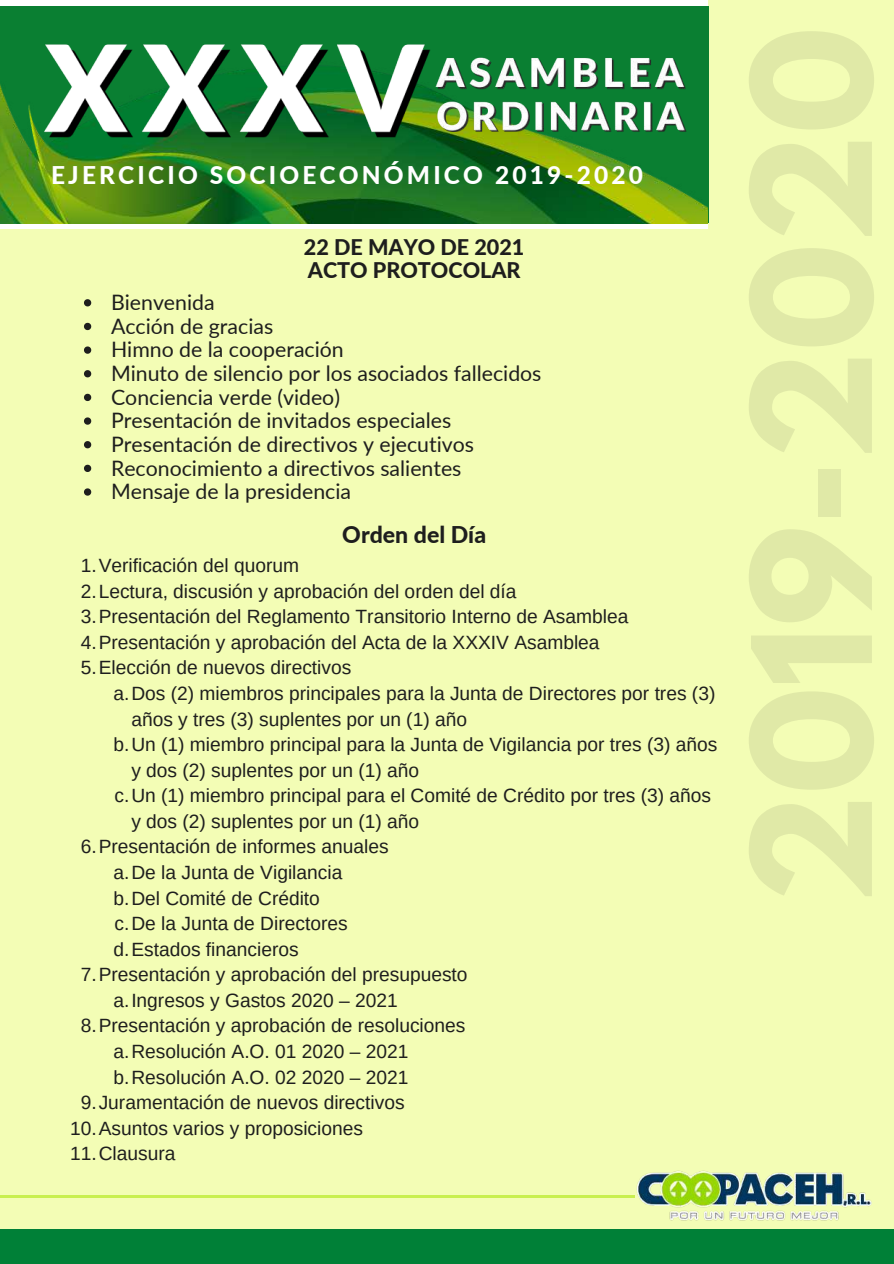
<style>
.page{position:relative;width:894px;height:1264px;background:#fff}
.page>*{position:absolute;margin:0;border:0;box-sizing:border-box;transform-origin:0 0}
.t1{font:800 24.45px "Lato";letter-spacing:.13em;color:#fff}
.t2{font:800 23.1px "Lato";color:#1e1e1e}
.t3{font:800 21.6px/22.5px "Lato";color:#1e1e1e}
.t4{font:21.3px/23.7px "Lato";color:#1e1e1e}
.t5{font:19.2px/25.5px "Arimo";color:#1e1e1e}
</style>
<div class="page">
<div style="left:0;top:0;width:893px;height:1263px;background:#f3fdb5"></div>
<div style="left:0;top:1228px;width:893px;height:35px;background:#008037"></div>
<div style="left:550px;top:0;width:158px;height:13px;background:#fff"></div>
<div style="left:406px;top:0;width:157px;height:13px;background:#fff"></div>
<div style="left:257px;top:0;width:157px;height:13px;background:#fff"></div>
<div style="left:113px;top:0;width:158px;height:13px;background:#fff"></div>
<div style="left:0;top:0;width:146px;height:13px;background:#fff"></div>
<div style="left:192px;top:6px;width:515px;height:216px;background:#0a7f32"></div>
<div style="left:0;top:6px;width:414px;height:216px;background:#0a7f32"></div>
<svg style="left:563px;top:216px;width:145px;height:13px"></svg>
<svg style="left:414px;top:223px;width:149px;height:6px"></svg>
<svg style="left:271px;top:223px;width:143px;height:6px"></svg>
<svg style="left:146px;top:223px;width:125px;height:6px"></svg>
<svg style="left:0;top:223px;width:146px;height:6px"></svg>
<img style="left:0;top:84px;width:707px;height:139px">
<img style="left:37px;top:44px;width:406px;height:118px">
<hr style="left:0;top:1195px;width:635px;height:2px;background:#c8ef4f">
<img style="left:634px;top:1170px;width:238px;height:50px">
<svg style="left:84px;top:299px;width:7px;height:7px"></svg>
<svg style="left:84px;top:323px;width:7px;height:7px"></svg>
<svg style="left:84px;top:346px;width:7px;height:8px"></svg>
<svg style="left:84px;top:370px;width:7px;height:7px"></svg>
<svg style="left:84px;top:394px;width:7px;height:7px"></svg>
<svg style="left:84px;top:417px;width:7px;height:8px"></svg>
<svg style="left:84px;top:441px;width:7px;height:7px"></svg>
<svg style="left:84px;top:465px;width:7px;height:7px"></svg>
<svg style="left:84px;top:488px;width:7px;height:7px"></svg>
<img style="left:436px;top:55px;width:267px;height:85px">
<p class="t1" style="left:51px;top:160px;width:593px">EJERCICIO SOCIOECONÓMICO 2019-2020</p>
<p class="t3" style="left:304px;top:235px;width:222px">22 DE MAYO DE 2021<br>ACTO PROTOCOLAR</p>
<p class="t4" style="left:111px;top:290px;width:432px">Bienvenida<br>Acción de gracias<br>Himno de la cooperación<br>Minuto de silencio por los asociados fallecidos<br>Conciencia verde (video)<br>Presentación de invitados especiales<br>Presentación de directivos y ejecutivos<br>Reconocimiento a directivos salientes<br>Mensaje de la presidencia</p>
<p class="t2" style="left:342px;top:520px;width:145px">Orden del Día</p>
<p class="t5" style="left:81px;top:552px;width:549px">1.Verificación del quorum<br>2.Lectura, discusión y aprobación del orden del día 3.Presentación del Reglamento Transitorio Interno de Asamblea 4.Presentación y aprobación del Acta de la XXXIV Asamblea 5.Elección de nuevos directivos</p>
<p class="t5" style="left:113px;top:680px;width:603px">a.Dos (2) miembros principales para la Junta de Directores por tres (3)</p>
<p class="t5" style="left:131px;top:706px;width:337px">años y tres (3) suplentes por un (1) año</p>
<p class="t5" style="left:113px;top:731px;width:605px">b.Un (1) miembro principal para la Junta de Vigilancia por tres (3) años</p>
<p class="t5" style="left:131px;top:757px;width:289px">y dos (2) suplentes por un (1) año</p>
<p class="t5" style="left:114px;top:783px;width:598px">c.Un (1) miembro principal para el Comité de Crédito por tres (3) años</p>
<p class="t5" style="left:131px;top:808px;width:289px">y dos (2) suplentes por un (1) año</p>
<p class="t5" style="left:81px;top:834px;width:309px">6.Presentación de informes anuales</p>
<p class="t5" style="left:113px;top:859px;width:230px">a.De la Junta de Vigilancia</p>
<p class="t5" style="left:113px;top:885px;width:208px">b.Del Comité de Crédito</p>
<p class="t5" style="left:114px;top:910px;width:234px">c.De la Junta de Directores</p>
<p class="t5" style="left:113px;top:936px;width:187px">d.Estados financieros</p>
<p class="t5" style="left:81px;top:961px;width:388px">7.Presentación y aprobación del presupuesto</p>
<p class="t5" style="left:113px;top:987px;width:286px">a.Ingresos y Gastos 2020 – 2021</p>
<p class="t5" style="left:81px;top:1013px;width:386px">8.Presentación y aprobación de resoluciones</p>
<p class="t5" style="left:113px;top:1038px;width:296px">a.Resolución A.O. 01 2020 – 2021</p>
<p class="t5" style="left:113px;top:1064px;width:296px">b.Resolución A.O. 02 2020 – 2021</p>
<p class="t5" style="left:81px;top:1089px;width:325px">9.Juramentación de nuevos directivos</p>
<p class="t5" style="left:70px;top:1115px;width:294px">10.Asuntos varios y proposiciones</p>
<p class="t5" style="left:70px;top:1140px;width:107px">11.Clausura</p>
</div>
